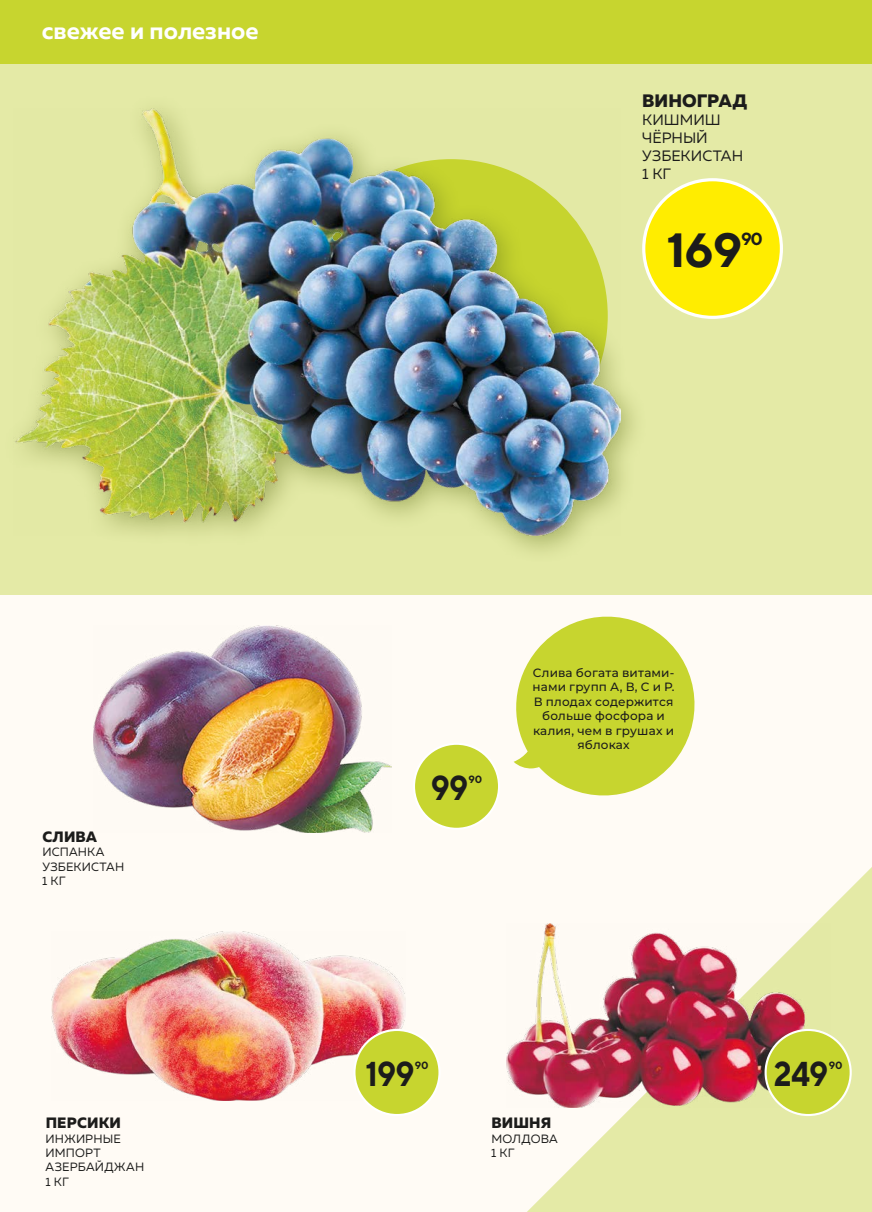
<style>
.page{position:relative;width:872px;height:1212px;background:#fff}
.page>*{position:absolute;margin:0;border:0;box-sizing:border-box;transform-origin:0 0}
.t1{font:700 48px "TT Norms";color:#1c1c1b}
.t2{font:700 34.5px "TT Norms";letter-spacing:-.025em;color:#1c1c1b;scale:.9 1}
.t3{font:700 24px "Muller";color:#fff}
.t4{font:800 18px "Muller";color:#1c1c1b}
.t5{font:700 17.55px "TT Norms";color:#1c1c1b}
.t6{font:15px/18px "Muller";color:#1c1c1b}
.t7{font:800 15px "Muller";letter-spacing:.01em;color:#1c1c1b}
.t8{font:100 12px/14.4px "Montserrat";letter-spacing:.015em;color:#1c1c1b;text-align:center}
.t9{font:12px/14.4px "Muller";letter-spacing:.015em;color:#1c1c1b}
.t10{font:700 10.5px "TT Norms";color:#1c1c1b}
</style>
<div class="page">
<div style="left:0;top:64px;width:872px;height:531px;background:#e4eaa6"></div>
<div style="left:0;top:0;width:872px;height:64px;background:#c7d52f"></div>
<div style="left:0;top:595px;width:872px;height:617px;background:#fffbf5"></div>
<svg style="left:527px;top:867px;width:345px;height:345px;fill:#e4eaa6"></svg>
<div style="left:644px;top:180px;width:137px;height:137px;background:#ffed00;border-radius:50%"></div>
<div style="left:414px;top:744px;width:85px;height:85px;background:#c7d52f;border-radius:50%"></div>
<div style="left:413px;top:743px;width:87px;height:87px;border:2px solid #fff;border-radius:50%"></div>
<svg style="left:513px;top:616px;width:182px;height:180px"></svg>
<div style="left:0;top:93px;width:648px;height:471px;background:#e4eaa6"></div>
<img style="left:15px;top:108px;width:606px;height:427px">
<img style="left:52px;top:932px;width:353px;height:168px">
<div style="left:354px;top:1030px;width:85px;height:85px;background:#c7d52f;border-radius:50%"></div>
<div style="left:353px;top:1029px;width:87px;height:87px;border:2px solid #fff;border-radius:50%"></div>
<img style="left:506px;top:924px;width:324px;height:183px">
<div style="left:765px;top:1030px;width:85px;height:85px;background:#c7d52f;border-radius:50%"></div>
<div style="left:764px;top:1029px;width:87px;height:87px;border:2px solid #fff;border-radius:50%"></div>
<img style="left:93px;top:625px;width:299px;height:208px">
<h3 class="t3" style="left:42px;top:15px;width:218px">свежее и полезное</h3>
<h3 class="t4" style="left:642px;top:89px;width:107px">ВИНОГРАД</h3>
<p class="t6" style="left:642px;top:110px;width:103px">КИШМИШ<br>ЧЁРНЫЙ<br>УЗБЕКИСТАН<br>1 КГ</p>
<h1 class="t1" style="left:666px;top:220px;width:77px">169</h1>
<h3 class="t5" style="left:741px;top:228px;width:23px">90</h3>
<p class="t7" style="left:42px;top:827px;width:56px">СЛИВА</p>
<p class="t9" style="left:42px;top:845px;width:83px">ИСПАНКА<br>УЗБЕКИСТАН<br>1 КГ</p>
<p class="t7" style="left:46px;top:1113px;width:77px">ПЕРСИКИ</p>
<p class="t9" style="left:46px;top:1131px;width:100px">ИНЖИРНЫЕ<br>ИМПОРТ<br>АЗЕРБАЙДЖАН<br>1 КГ</p>
<h2 class="t2" style="left:431px;top:766px;width:43px">99</h2>
<p class="t10" style="left:468px;top:773px;width:15px">90</p>
<p class="t8" style="left:532px;top:665px;width:143px">Слива богата витами&shy;нами групп А, В, С и Р.<br>В плодах содержится больше фосфора и калия, чем в грушах и яблоках</p>
<h2 class="t2" style="left:365px;top:1052px;width:56px">199</h2>
<p class="t10" style="left:415px;top:1059px;width:15px">90</p>
<h2 class="t2" style="left:774px;top:1052px;width:62px">249</h2>
<p class="t10" style="left:828px;top:1059px;width:15px">90</p>
<p class="t7" style="left:491px;top:1113px;width:61px">ВИШНЯ</p>
<p class="t9" style="left:491px;top:1131px;width:68px">МОЛДОВА<br>1 КГ</p>
</div>
